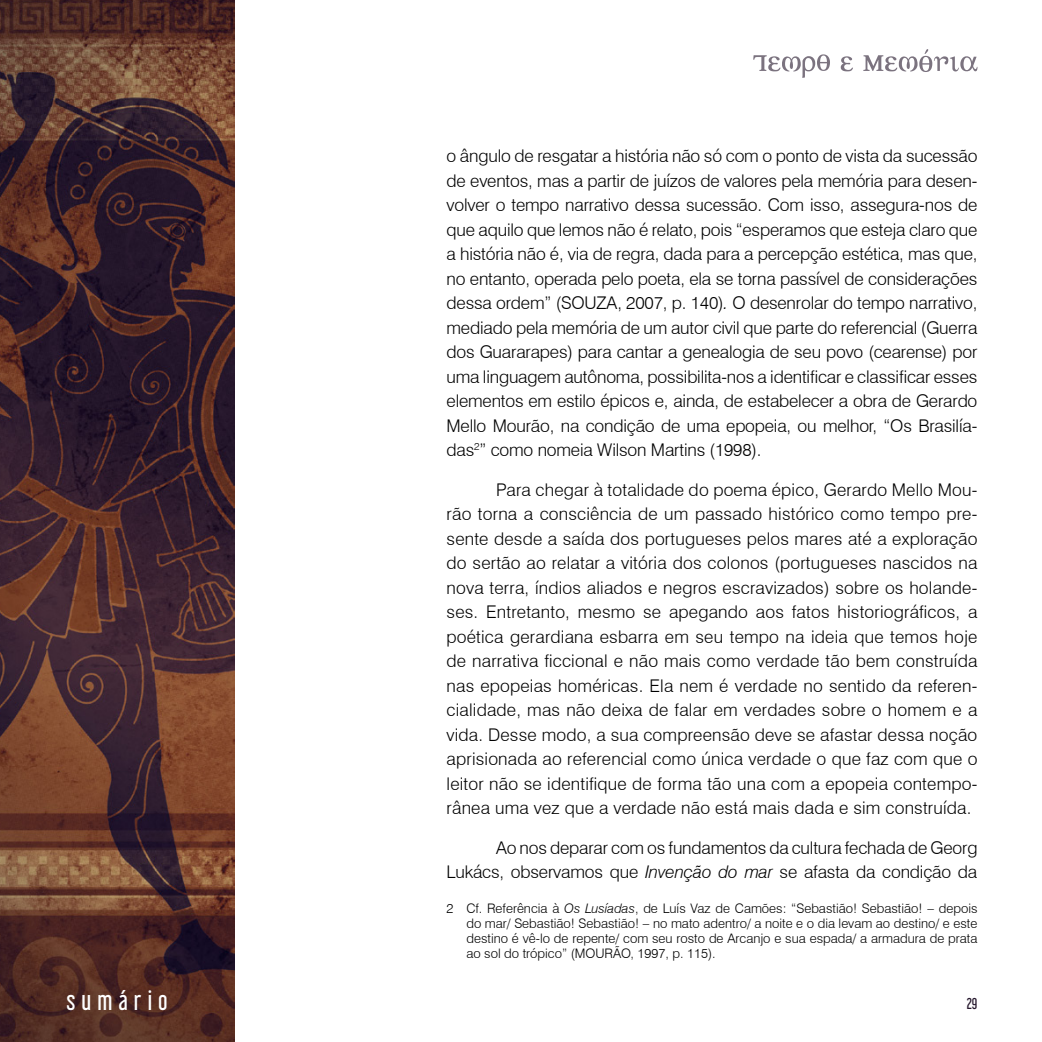
<style>
.page{position:relative;width:1042px;height:1042px;background:#fff}
.page>*{position:absolute;margin:0;border:0;box-sizing:border-box;transform-origin:0 0}
.t1{font:24.5px "Libel Suit Rg";letter-spacing:.25em;color:#fff}
.t2{font:300 17.5px/24.5px "Swiss 721 BT";letter-spacing:-.01em;color:#000;text-align:justify}
.t3{font:14px "Libel Suit Rg";color:#25172c}
.t4{font:300 13.12px/14.9px "Swiss 721 BT";color:#000;text-align:justify}
.s1{font-style:italic}
</style>
<div class="page">
<img style="left:0;top:0;width:234px;height:1042px">
<svg style="left:753px;top:54px;width:77px;height:24px"></svg>
<svg style="left:841px;top:56px;width:12px;height:15px"></svg>
<svg style="left:863px;top:49px;width:114px;height:23px"></svg>
<p class="t2" style="left:446px;top:144px;width:532px">o ângulo de resgatar a história não só com o ponto de vista da sucessão de eventos, mas a partir de juízos de valores pela memória para desen&shy;volver o tempo narrativo dessa sucessão. Com isso, assegura-nos de que aquilo que lemos não é relato, pois “esperamos que esteja claro que a história não é, via de regra, dada para a percepção estética, mas que, no entanto, operada pelo poeta, ela se torna passível de considerações dessa ordem” (SOUZA, 2007, p. 140)<span class="s1">.</span> O desenrolar do tempo narrativo, mediado pela memória de um autor civil que parte do referencial (Guerra dos Guararapes) para cantar a genealogia de seu povo (cearense) por uma linguagem autônoma, possibilita-nos a identificar e classificar esses elementos em estilo épicos e, ainda, de estabelecer a obra de Gerardo Mello Mourão, na condição de uma epopeia, ou melhor, “Os Brasilía&shy;das<sup>2</sup>” como nomeia Wilson Martins (1998).</p>
<p class="t2" style="left:446px;top:477px;width:532px;text-indent:50px">Para chegar à totalidade do poema épico, Gerardo Mello Mou&shy;rão torna a consciência de um passado histórico como tempo pre&shy;sente desde a saída dos portugueses pelos mares até a exploração do sertão ao relatar a vitória dos colonos (portugueses nascidos na nova terra, índios aliados e negros escravizados) sobre os holande&shy;ses. Entretanto, mesmo se apegando aos fatos historiográficos, a poética gerardiana esbarra em seu tempo na ideia que temos hoje de narrativa ficcional e não mais como verdade tão bem construída nas epopeias homéricas. Ela nem é verdade no sentido da referen&shy;cialidade, mas não deixa de falar em verdades sobre o homem e a vida. Desse modo, a sua compreensão deve se afastar dessa noção aprisionada ao referencial como única verdade o que faz com que o leitor não se identifique de forma tão una com a epopeia contempo&shy;rânea uma vez que a verdade não está mais dada e sim construída.</p>
<p class="t2" style="left:446px;top:835px;width:532px;text-align:right">Ao nos deparar com os fundamentos da cultura fechada de Georg<br>Lukács, observamos que <span class="s1">Invenção do mar</span> se afasta da condição da</p>
<p class="t4" style="left:466px;top:901px;width:512px;text-indent:-20px">2 Cf. Referência à <span class="s1">Os Lusíadas</span>, de Luís Vaz de Camões: “Sebastião! Sebastião! – depois do mar/ Sebastião! Sebastião! – no mato adentro/ a noite e o dia levam ao destino/ e este destino é vê-lo de repente/ com seu rosto de Arcanjo e sua espada/ a armadura de prata ao sol do trópico” (MOURÃO, 1997, p. 115).</p>
<h1 class="t1" style="left:66px;top:980px;width:103px">sumário</h1>
<p class="t3" style="left:967px;top:992px;width:12px">29</p>
</div>
